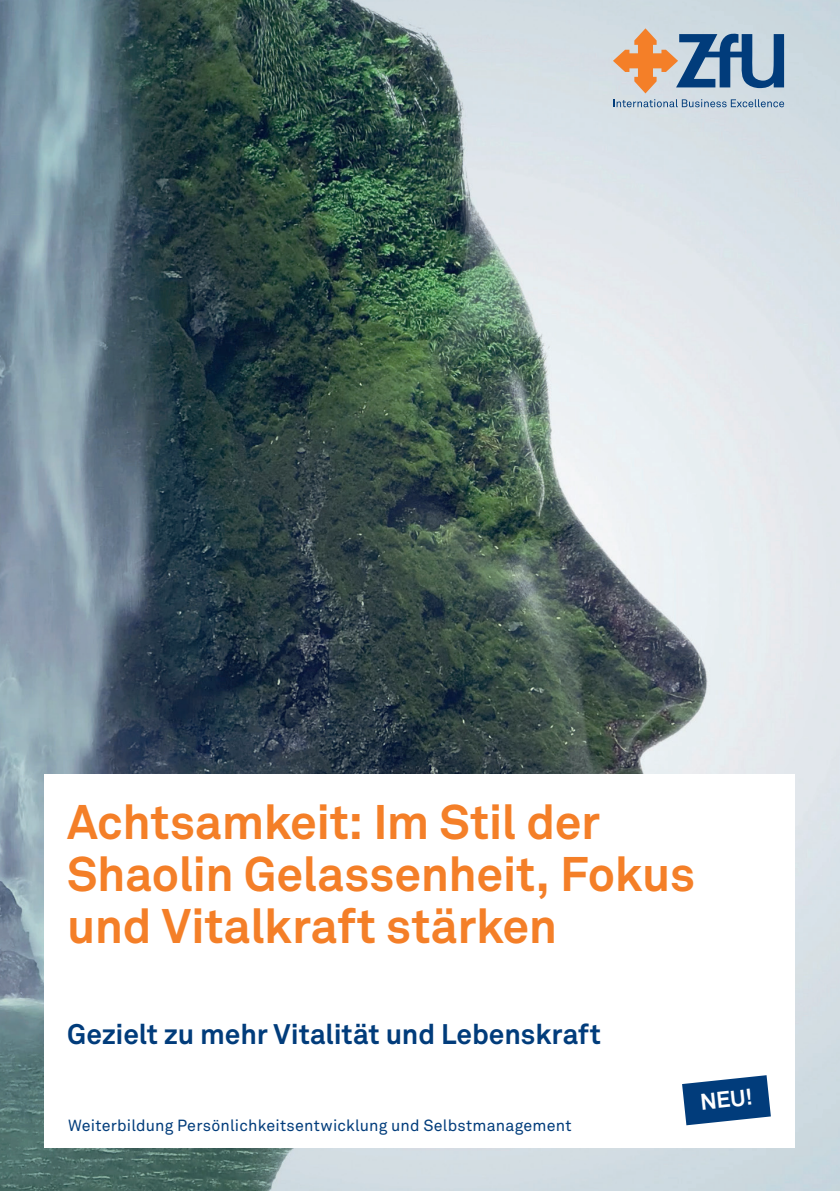
<style>
.page{position:relative;width:840px;height:1191px;background:#fff}
.page>*{position:absolute;margin:0;border:0;box-sizing:border-box;transform-origin:0 0}
.t1{font:700 48px/52px "Akkurat Office";letter-spacing:-.01em;color:#f47f28}
.t2{font:700 28px "Akkurat Office";letter-spacing:-.005em;color:#013c7b}
.t3{font:700 22.6px "Akkurat Office";color:#fff}
.t4{font:16px "Akkurat Office";letter-spacing:.01em;color:#013c7b}
</style>
<div class="page">
<img style="left:0;top:0;width:839px;height:1191px">
<svg style="left:612px;top:28px;width:171px;height:65px;background:#9da1a9"></svg>
<svg style="left:613px;top:99px;width:170px;height:8px"></svg>
<div style="left:44px;top:774px;width:750px;height:373px;background:#fff"></div>
<svg style="left:682px;top:1075px;width:88px;height:50px"></svg>
<p class="t1" style="left:67px;top:796px;width:629px">Achtsamkeit: Im Stil der<br>Shaolin Gelassenheit, Fokus und Vitalkraft stärken</p>
<p class="t2" style="left:67px;top:1017px;width:535px">Gezielt zu mehr Vitalität und Lebenskraft</p>
<p class="t4" style="left:68px;top:1116px;width:505px">Weiterbildung Persönlichkeitsentwicklung und Selbstmanagement</p>
<p class="t3" style="left:698px;top:1088px;width:54px;rotate:-6deg">NEU!</p>
</div>
